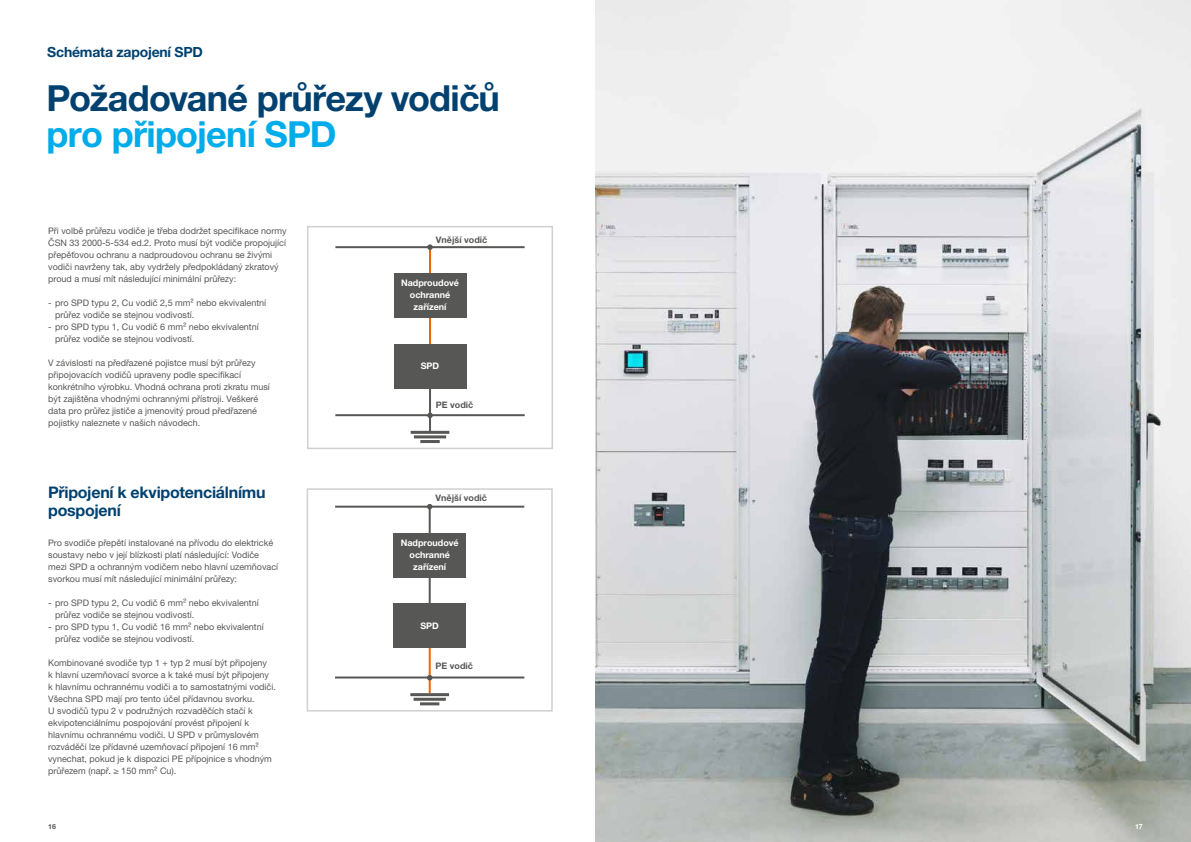
<style>
.page{position:relative;width:1191px;height:842px;background:#fff}
.page>*{position:absolute;margin:0;border:0;box-sizing:border-box;transform-origin:0 0}
.t1{font:700 36px "Helvetica Neue LTW1 G";letter-spacing:-.025em;color:#004170}
.t2{font:700 36px "Helvetica Neue LTW1 G";letter-spacing:-.02em;color:#00ace9}
.t3{font:700 16px/18px "Helvetica Neue LTW1 G";letter-spacing:-.015em;color:#004170}
.t4{font:700 14px "Helvetica Neue LTW1 G";letter-spacing:-.015em;color:#004170}
.t5{font:9px/12px "Helvetica Neue LTW1 G";color:#575756}
.t6{font:700 9px/12px "Helvetica Neue LTW1 G";color:#fff;text-align:center}
.t7{font:700 9px "Helvetica Neue LTW1 G";color:#575756}
.t8{font:700 7px "Helvetica Neue LTW1 G";color:#575756}
.t9{font:700 7px "Helvetica Neue LTW1 G";color:#fff}
</style>
<div class="page">
<div style="left:307px;top:226px;width:246px;height:223px;border:2px solid #d0d0d0"></div>
<hr style="left:429px;top:247px;width:2px;height:141px;background:#ec6608">
<hr style="left:335px;top:246px;width:189px;height:2px;background:#575756">
<hr style="left:335px;top:414px;width:189px;height:2px;background:#575756">
<svg style="left:427px;top:413px;width:6px;height:5px"></svg>
<div style="left:394px;top:344px;width:72px;height:44px;background:#575756"></div>
<div style="left:394px;top:273px;width:72px;height:45px;background:#575756"></div>
<svg style="left:427px;top:244px;width:6px;height:6px"></svg>
<hr style="left:411px;top:431px;width:38px;height:3px;background:#575756">
<hr style="left:414px;top:435px;width:32px;height:3px;background:#575756">
<hr style="left:420px;top:440px;width:20px;height:3px;background:#575756">
<hr style="left:429px;top:383px;width:2px;height:48px;background:#575756">
<div style="left:307px;top:488px;width:246px;height:223px;border:2px solid #d0d0d0"></div>
<hr style="left:429px;top:646px;width:2px;height:47px;background:#ec6608">
<hr style="left:429px;top:507px;width:2px;height:137px;background:#575756">
<hr style="left:335px;top:506px;width:189px;height:2px;background:#575756">
<hr style="left:335px;top:676px;width:189px;height:2px;background:#575756">
<svg style="left:427px;top:675px;width:5px;height:5px"></svg>
<div style="left:394px;top:603px;width:72px;height:45px;background:#575756"></div>
<div style="left:394px;top:533px;width:72px;height:45px;background:#575756"></div>
<svg style="left:427px;top:504px;width:5px;height:5px"></svg>
<hr style="left:410px;top:693px;width:39px;height:3px;background:#575756">
<hr style="left:413px;top:698px;width:33px;height:3px;background:#575756">
<hr style="left:420px;top:702px;width:19px;height:3px;background:#575756">
<img style="left:595px;top:0;width:596px;height:842px">
<h3 class="t4" style="left:47px;top:44px;width:157px">Schémata zapojení SPD</h3>
<h1 class="t1" style="left:47px;top:76px;width:455px">Požadované průřezy vodičů</h1>
<h1 class="t2" style="left:47px;top:112px;width:291px">pro připojení SPD</h1>
<p class="t5" style="left:48px;top:225px;width:240px">Při volbě průřezu vodiče je třeba dodržet specifikace normy ČSN 33 2000-5-534 ed.2. Proto musí být vodiče propojující přepěťovou ochranu a nadproudovou ochranu se živými vodiči navrženy tak, aby vydržely předpokládaný zkratový proud a musí mít následující minimální průřezy:</p>
<p class="t5" style="left:55px;top:297px;width:212px;text-indent:-7px">- pro SPD typu 2, Cu vodič 2,5 mm² nebo ekvivalentní průřez vodiče se stejnou vodivostí.</p>
<p class="t5" style="left:55px;top:321px;width:205px;text-indent:-7px">- pro SPD typu 1, Cu vodič 6 mm² nebo ekvivalentní průřez vodiče se stejnou vodivostí.</p>
<p class="t5" style="left:48px;top:357px;width:223px">V závislosti na předřazené pojistce musí být průřezy připojovacích vodičů upraveny podle specifikací konkrétního výrobku. Vhodná ochrana proti zkratu musí být zajištěna vhodnými ochrannými přístroji. Veškeré data pro průřez jističe a jmenovitý proud předřazené pojistky naleznete v našich návodech.</p>
<h2 class="t3" style="left:48px;top:484px;width:219px">Připojení k ekvipotenciálnímu pospojení</h2>
<p class="t5" style="left:48px;top:537px;width:231px">Pro svodiče přepětí instalované na přívodu do elektrické soustavy nebo v její blízkosti platí následující: Vodiče mezi SPD a ochranným vodičem nebo hlavní uzemňovací svorkou musí mít následující minimální průřezy:</p>
<p class="t5" style="left:55px;top:597px;width:205px;text-indent:-7px">- pro SPD typu 2, Cu vodič 6 mm² nebo ekvivalentní průřez vodiče se stejnou vodivostí.</p>
<p class="t5" style="left:55px;top:621px;width:210px;text-indent:-7px">- pro SPD typu 1, Cu vodič 16 mm² nebo ekvivalentní průřez vodiče se stejnou vodivostí.</p>
<p class="t5" style="left:48px;top:657px;width:229px">Kombinované svodiče typ 1 + typ 2 musí být připojeny<br>k hlavní uzemňovací svorce a k také musí být připojeny k hlavnímu ochrannému vodiči a to samostatnými vodiči.<br>Všechna SPD mají pro tento účel přídavnou svorku.<br>U svodičů typu 2 v podružných rozvaděčích stačí k ekvipotenciálnímu pospojování provést připojení k hlavnímu ochrannému vodiči. U SPD v průmyslovém rozváděči lze přídavné uzemňovací připojení 16 mm² vynechat, pokud je k dispozici PE přípojnice s vhodným průřezem (např. ≥ 150 mm² Cu).</p>
<p class="t7" style="left:436px;top:235px;width:53px">Vnější vodič</p>
<p class="t6" style="left:401px;top:277px;width:59px">Nadproudové ochranné zařízení</p>
<p class="t6" style="left:421px;top:360px;width:20px">SPD</p>
<p class="t7" style="left:436px;top:400px;width:39px">PE vodič</p>
<p class="t7" style="left:435px;top:493px;width:53px">Vnější vodič</p>
<p class="t6" style="left:401px;top:537px;width:59px">Nadproudové ochranné zařízení</p>
<p class="t6" style="left:420px;top:619px;width:20px">SPD</p>
<p class="t7" style="left:435px;top:661px;width:39px">PE vodič</p>
<p class="t8" style="left:48px;top:822px;width:9px">16</p>
<p class="t9" style="left:1135px;top:822px;width:9px">17</p>
</div>
